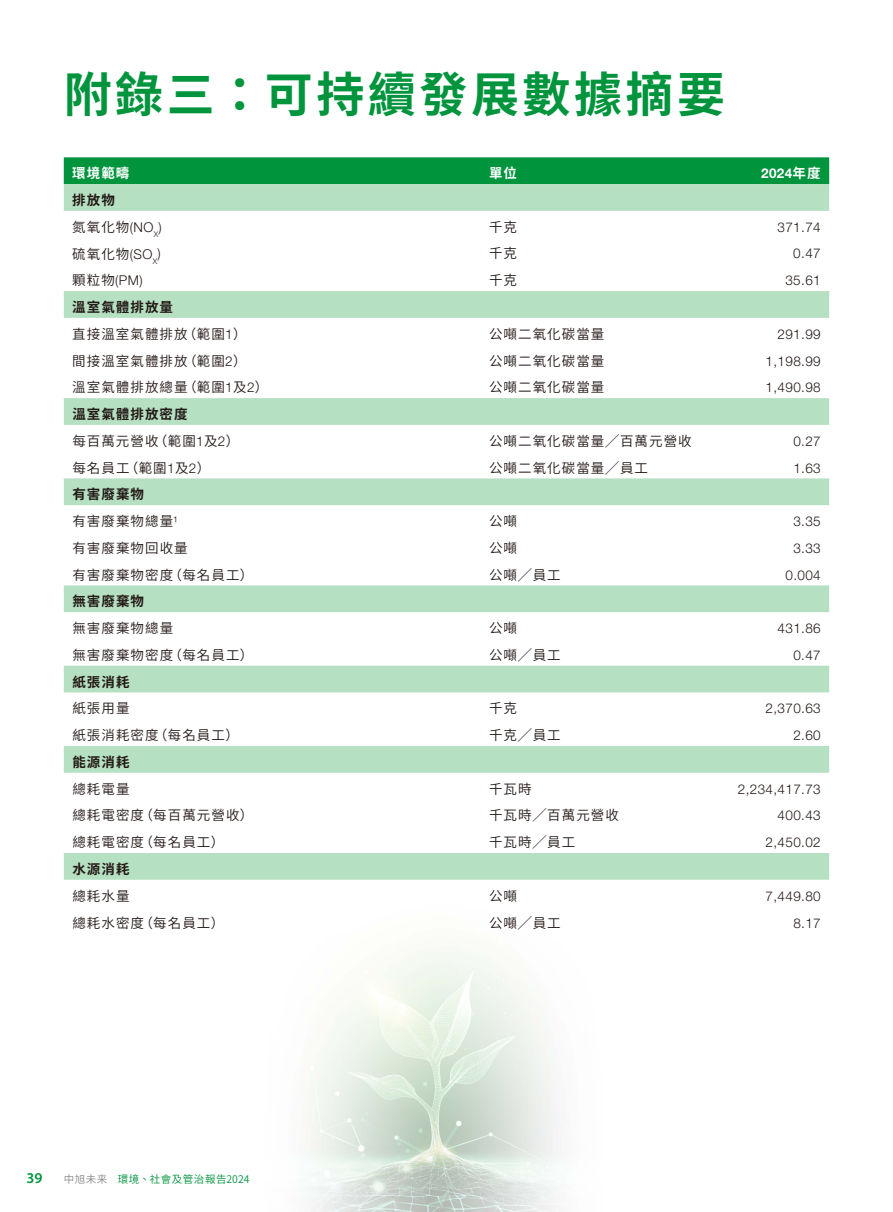
<style>
.page{position:relative;width:893px;height:1212px;background:#fff}
.page>*{position:absolute;margin:0;border:0;box-sizing:border-box;transform-origin:0 0}
.t1{font:700 48px "Source Han Sans HC";letter-spacing:.075em;color:#00943d}
.t2{font:600 15px "Myriad Pro";color:#00943d}
.t3{font:13.5px/26.7px "Source Han Sans HC";letter-spacing:.08em;color:#231916}
.t4{font:300 13.5px "Helvetica Neue LT Std";letter-spacing:.03em;color:#231916}
.t5{font:700 13.5px "Source Han Sans HC";letter-spacing:.08em;color:#231916}
.t6{font:700 13.5px "Helvetica Neue LT Std";color:#fff}
.t7{font:700 13.5px "Source Han Sans HC";letter-spacing:.08em;color:#fff}
.t8{font:10.5px "Source Han Sans HC";letter-spacing:.05em;color:#00943d}
.t9{font:10.5px "Source Han Sans HC";color:#898989}
.s1{font-weight:700}
.s2{font-family:"Helvetica Neue LT Std";font-weight:300}
.s3{font-family:"Source Han Sans HC"}
.s4{font-family:"Source Han Sans HC";font-weight:400}
</style>
<div class="page">
<img style="left:63px;top:157px;width:767px;height:1055px">
<div style="left:64px;top:157px;width:765px;height:27px;background:#00943d"></div>
<svg style="left:64px;top:184px;width:765px;height:696px"></svg>
<h1 class="t1" style="left:64px;top:68px;width:663px">附錄三：可持續發展數據摘要</h1>
<p class="t7" style="left:72px;top:166px;width:59px">環境範疇</p>
<p class="t3" style="left:72px;top:187px;width:91px"><span class="s1">排放物<br></span>氮氧化物<span class="s2">(NO</span><sub>X</sub><span class="s2">)</span></p>
<p class="t7" style="left:489px;top:166px;width:30px">單位</p>
<p class="t3" style="left:489px;top:214px;width:30px">千克</p>
<p class="t6" style="left:761px;top:165px;width:61px">2024<span class="s3">年度</span></p>
<p class="t4" style="left:777px;top:219px;width:45px">371.74</p>
<p class="t3" style="left:72px;top:240px;width:90px">硫氧化物<span class="s2">(SO</span><sub>X</sub><span class="s2">)</span></p>
<p class="t4" style="left:793px;top:245px;width:29px">0.47</p>
<p class="t3" style="left:489px;top:240px;width:30px">千克</p>
<p class="t4" style="left:72px;top:272px;width:72px"><span class="s4">顆粒物</span>(PM)</p>
<p class="t5" style="left:72px;top:299px;width:102px">溫室氣體排放量</p>
<p class="t3" style="left:489px;top:267px;width:30px">千克</p>
<p class="t4" style="left:785px;top:272px;width:37px">35.61</p>
<p class="t3" style="left:183px;top:321px;width:65px">（範圍 ）<span class="s2">1</span></p>
<p class="t3" style="left:72px;top:321px;width:117px">直接溫室氣體排放</p>
<p class="t3" style="left:489px;top:321px;width:117px">公噸二氧化碳當量</p>
<p class="t4" style="left:777px;top:326px;width:45px">291.99</p>
<p class="t3" style="left:183px;top:347px;width:65px">（範圍 ）<span class="s2">2</span></p>
<p class="t3" style="left:72px;top:347px;width:117px">間接溫室氣體排放</p>
<p class="t3" style="left:489px;top:347px;width:117px">公噸二氧化碳當量</p>
<p class="t4" style="left:765px;top:352px;width:57px">1,198.99</p>
<p class="t3" style="left:183px;top:374px;width:87px">（範圍 及<span class="s2">1</span> ）<span class="s2">2</span></p>
<p class="t3" style="left:72px;top:374px;width:117px">溫室氣體排放總量</p>
<p class="t5" style="left:72px;top:406px;width:117px">溫室氣體排放密度</p>
<p class="t3" style="left:489px;top:374px;width:117px">公噸二氧化碳當量</p>
<p class="t4" style="left:766px;top:379px;width:57px">1,490.98</p>
<p class="t3" style="left:154px;top:428px;width:87px">（範圍 及<span class="s2">1</span> ）<span class="s2">2</span></p>
<p class="t3" style="left:72px;top:428px;width:88px">每百萬元營收</p>
<p class="t3" style="left:489px;top:428px;width:204px">公噸二氧化碳當量╱百萬元營收</p>
<p class="t4" style="left:793px;top:433px;width:29px">0.27</p>
<p class="t3" style="left:125px;top:455px;width:87px">（範圍 及<span class="s2">1</span> ）<span class="s2">2</span></p>
<p class="t3" style="left:72px;top:455px;width:59px">每名員工</p>
<p class="t5" style="left:72px;top:487px;width:73px">有害廢棄物</p>
<p class="t3" style="left:489px;top:455px;width:161px">公噸二氧化碳當量╱員工</p>
<p class="t4" style="left:793px;top:459px;width:29px">1.63</p>
<p class="t3" style="left:72px;top:508px;width:107px">有害廢棄物總量<span class="s2">¹</span></p>
<p class="t3" style="left:489px;top:508px;width:30px">公噸</p>
<p class="t4" style="left:793px;top:513px;width:29px">3.35</p>
<p class="t3" style="left:72px;top:535px;width:117px">有害廢棄物回收量</p>
<p class="t3" style="left:489px;top:535px;width:30px">公噸</p>
<p class="t4" style="left:793px;top:540px;width:29px">3.33</p>
<p class="t3" style="left:169px;top:562px;width:86px">（每名員工）</p>
<p class="t3" style="left:72px;top:562px;width:102px">有害廢棄物密度</p>
<p class="t5" style="left:72px;top:594px;width:73px">無害廢棄物</p>
<p class="t3" style="left:489px;top:562px;width:73px">公噸╱員工</p>
<p class="t4" style="left:785px;top:566px;width:37px">0.004</p>
<p class="t3" style="left:72px;top:615px;width:102px">無害廢棄物總量</p>
<p class="t3" style="left:489px;top:615px;width:30px">公噸</p>
<p class="t4" style="left:778px;top:620px;width:45px">431.86</p>
<p class="t3" style="left:169px;top:642px;width:86px">（每名員工）</p>
<p class="t3" style="left:72px;top:642px;width:102px">無害廢棄物密度</p>
<p class="t5" style="left:72px;top:674px;width:59px">紙張消耗</p>
<p class="t3" style="left:489px;top:642px;width:73px">公噸╱員工</p>
<p class="t4" style="left:793px;top:647px;width:29px">0.47</p>
<p class="t3" style="left:72px;top:695px;width:59px">紙張用量</p>
<p class="t3" style="left:489px;top:695px;width:30px">千克</p>
<p class="t4" style="left:766px;top:700px;width:57px">2,370.63</p>
<p class="t3" style="left:154px;top:722px;width:86px">（每名員工）</p>
<p class="t3" style="left:72px;top:722px;width:88px">紙張消耗密度</p>
<p class="t5" style="left:72px;top:754px;width:59px">能源消耗</p>
<p class="t3" style="left:489px;top:722px;width:73px">千克╱員工</p>
<p class="t4" style="left:793px;top:727px;width:29px">2.60</p>
<p class="t3" style="left:72px;top:776px;width:59px">總耗電量</p>
<p class="t3" style="left:489px;top:776px;width:44px">千瓦時</p>
<p class="t4" style="left:738px;top:781px;width:84px">2,234,417.73</p>
<p class="t3" style="left:139px;top:802px;width:116px">（每百萬元營收）</p>
<p class="t3" style="left:72px;top:802px;width:73px">總耗電密度</p>
<p class="t3" style="left:489px;top:802px;width:131px">千瓦時╱百萬元營收</p>
<p class="t4" style="left:778px;top:807px;width:45px">400.43</p>
<p class="t3" style="left:139px;top:829px;width:86px">（每名員工）</p>
<p class="t3" style="left:72px;top:829px;width:73px">總耗電密度</p>
<p class="t5" style="left:72px;top:861px;width:59px">水源消耗</p>
<p class="t3" style="left:489px;top:829px;width:88px">千瓦時╱員工</p>
<p class="t4" style="left:766px;top:834px;width:57px">2,450.02</p>
<p class="t3" style="left:72px;top:883px;width:59px">總耗水量</p>
<p class="t3" style="left:489px;top:883px;width:30px">公噸</p>
<p class="t4" style="left:766px;top:888px;width:57px">7,449.80</p>
<p class="t3" style="left:139px;top:909px;width:86px">（每名員工）</p>
<p class="t3" style="left:72px;top:909px;width:73px">總耗水密度</p>
<p class="t3" style="left:489px;top:909px;width:73px">公噸╱員工</p>
<p class="t4" style="left:793px;top:914px;width:29px">8.17</p>
<p class="t2" style="left:26px;top:1168px;width:18px">39</p>
<p class="t9" style="left:64px;top:1173px;width:45px">中旭未来</p>
<p class="t8" style="left:118px;top:1173px;width:133px">環境、社會及管治報告2024</p>
</div>
